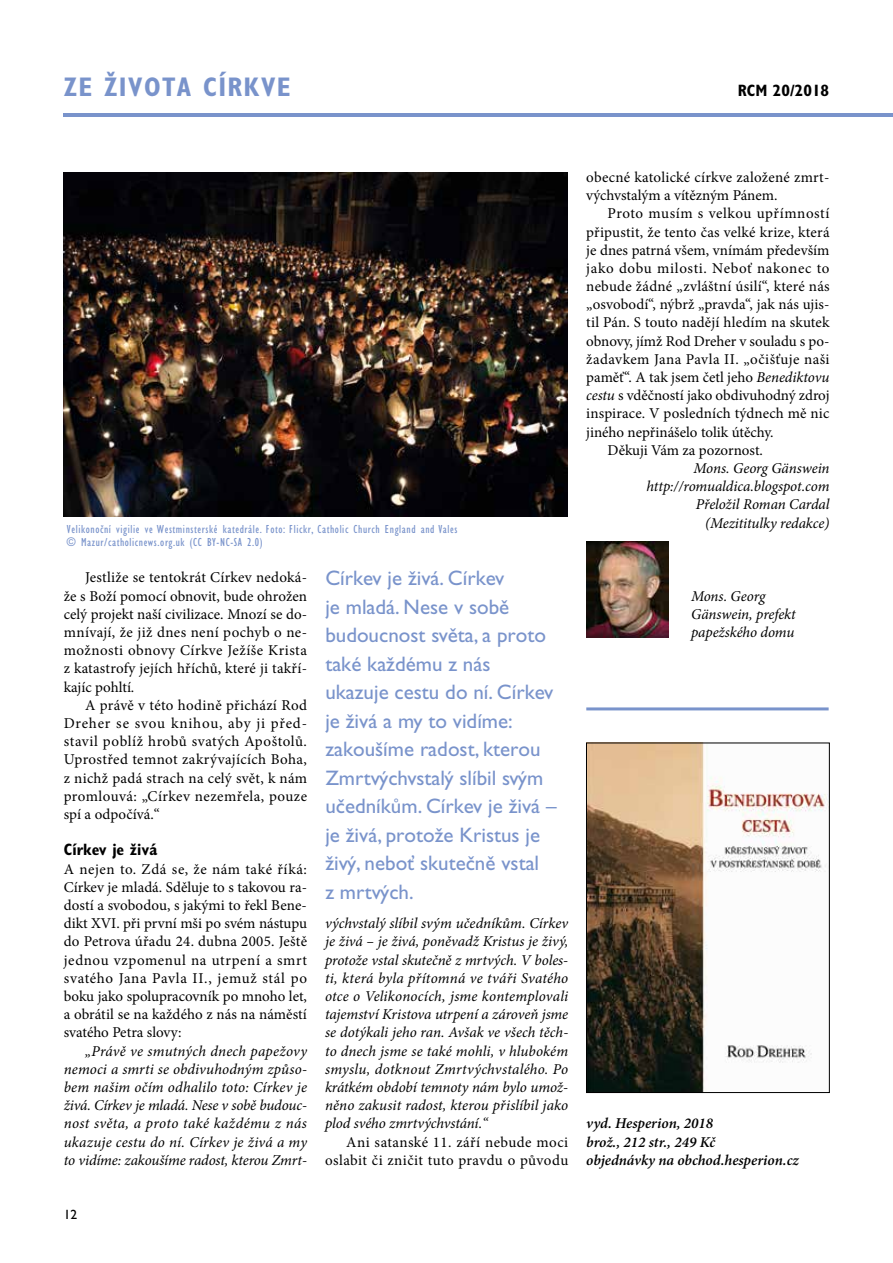
<style>
.page{position:relative;width:893px;height:1263px;background:#fff}
.page>*{position:absolute;margin:0;border:0;box-sizing:border-box;transform-origin:0 0}
.t1{font:700 condensed 27px "Gill Sans Std";letter-spacing:.05em;color:#7993cb}
.t2{font:21px/28.5px "Gill Sans Std";color:#7993cb}
.t3{font:700 condensed 16.5px "Gill Sans Std";color:#000}
.t4{font:15px/18.1px "Minion Pro";letter-spacing:.01em;color:#000;text-align:justify}
.t5{font:italic 15px/18.1px "Minion Pro";letter-spacing:-.005em;color:#000;text-align:justify}
.t6{font:italic 600 15px/18.1px "Minion Pro";color:#000}
.t7{font:15px "Minion Pro";letter-spacing:.035em;color:#000}
.t8{font:15px "Minion Pro";letter-spacing:.03em;color:#000}
.t9{font:13.5px "Gill Sans Std";color:#000}
.t10{font:condensed 12px/13.5px "Gill Sans Std";letter-spacing:.05em;color:#7993cb}
.s1{font-style:italic}
</style>
<div class="page">
<hr style="left:64px;top:113px;width:829px;height:4px;background:#7993cb">
<img style="left:64px;top:172px;width:504px;height:344px">
<img style="left:586px;top:541px;width:83px;height:97px">
<hr style="left:586px;top:707px;width:243px;height:3px;background:#7993cb">
<img style="left:588px;top:745px;width:239px;height:346px">
<div style="left:586px;top:743px;width:243px;height:350px;border:1px solid #000"></div>
<h1 class="t1" style="left:64px;top:71px;width:228px">ZE ŽIVOTA CÍRKVE</h1>
<p class="t3" style="left:738px;top:81px;width:93px">RCM 20/2018</p>
<p class="t10" style="left:67px;top:522px;width:392px">Velikonoční vigilie ve Westminsterské katedrále. Foto: Flickr, Catholic Church England and Vales © Mazur/catholicnews.org.uk (CC BY-NC-SA 2.0)</p>
<p class="t4" style="left:64px;top:569px;width:245px;text-indent:21px">Jestliže se tentokrát Církev nedoká&shy;že s Boží pomocí obnovit, bude ohrožen celý projekt naší civilizace. Mnozí se do&shy;mnívají, že již dnes není pochyb o ne&shy;možnosti obnovy Církve Ježíše Krista z katastrofy jejích hříchů, které ji takří&shy;kajíc pohltí.</p>
<p class="t4" style="left:64px;top:696px;width:245px;text-indent:21px">A právě v této hodině přichází Rod Dreher se svou knihou, aby ji před&shy;stavil poblíž hrobů svatých Apoštolů.<br>Uprostřed temnot zakrývajících Boha, z nichž padá strach na celý svět, k nám promlouvá: „Církev nezemřela, pouze spí a odpočívá.“</p>
<p class="t3" style="left:64px;top:840px;width:95px">Církev je živá</p>
<p class="t4" style="left:64px;top:860px;width:245px">A nejen to. Zdá se, že nám také říká:<br>Církev je mladá. Sděluje to s takovou ra&shy;dostí a svobodou, s jakými to řekl Bene&shy;dikt XVI. při první mši po svém nástupu do Petrova úřadu 24. dubna 2005. Ještě jednou vzpomenul na utrpení a smrt svatého Jana Pavla II., jemuž stál po boku jako spolupracovník po mnoho let, a obrátil se na každého z nás na náměstí svatého Petra slovy:</p>
<p class="t5" style="left:64px;top:1042px;width:245px;text-indent:21px">„Právě ve smutných dnech papežovy nemoci a smrti se obdivuhodným způso&shy;bem našim očím odhalilo toto: Církev je živá. Církev je mladá. Nese v sobě budouc&shy;nost světa, a proto také každému z nás ukazuje cestu do ní. Církev je živá a my to vidíme: zakoušíme radost, kterou Zmrt-</p>
<p class="t2" style="left:325px;top:564px;width:233px">Církev je živá. Církev<br>je mladá. Nese v sobě budoucnost světa, a proto také každému z nás ukazuje cestu do ní. Církev je živá a my to vidíme: zakoušíme radost, kterou<br>Zmrtvýchvstalý slíbil svým učedníkům. Církev je živá – je živá, protože Kristus je živý, neboť skutečně vstal<br>z mrtvých.</p>
<p class="t5" style="left:325px;top:914px;width:245px">výchvstalý slíbil svým učedníkům. Církev je živá – je živá, poněvadž Kristus je živý, protože vstal skutečně z mrtvých. V boles&shy;ti, která byla přítomná ve tváři Svatého otce o Velikonocích, jsme kontemplovali tajemství Kristova utrpení a zároveň jsme se dotýkali jeho ran. Avšak ve všech těch&shy;to dnech jsme se také mohli, v hlubokém smyslu, dotknout Zmrtvýchvstalého. Po krátkém období temnoty nám bylo umož&shy;něno zakusit radost, kterou přislíbil jako plod svého zmrtvýchvstání.“</p>
<p class="t4" style="left:325px;top:1133px;width:245px;text-align:right">Ani satanské 11. září nebude moci oslabit či zničit tuto pravdu o původu</p>
<p class="t9" style="left:64px;top:1207px;width:15px">12</p>
<p class="t4" style="left:586px;top:168px;width:245px">obecné katolické církve založené zmrt&shy;výchvstalým a vítězným Pánem.</p>
<p class="t7" style="left:608px;top:203px;width:224px">Proto musím s velkou upřímností</p>
<p class="t4" style="left:586px;top:223px;width:245px">připustit, že tento čas velké krize, která</p>
<p class="t4" style="left:586px;top:241px;width:245px">je dnes patrná všem, vnímám především</p>
<p class="t7" style="left:586px;top:258px;width:245px">jako dobu milosti. Neboť nakonec to</p>
<p class="t4" style="left:586px;top:277px;width:245px">nebude žádné „zvláštní úsilí“, které nás</p>
<p class="t4" style="left:586px;top:295px;width:245px">„osvobodí“, nýbrž „pravda“, jak nás ujis-</p>
<p class="t4" style="left:586px;top:314px;width:245px">til Pán. S touto nadějí hledím na skutek</p>
<p class="t4" style="left:586px;top:332px;width:245px">obnovy, jímž Rod Dreher v souladu s po-</p>
<p class="t8" style="left:586px;top:349px;width:245px">žadavkem Jana Pavla II. „očišťuje naši</p>
<p class="t4" style="left:586px;top:368px;width:245px">paměť“. A tak jsem četl jeho <span class="s1">Benediktovu</span></p>
<p class="t4" style="left:586px;top:386px;width:245px"><span class="s1">cestu</span> s vděčností jako obdivuhodný zdroj</p>
<p class="t4" style="left:586px;top:405px;width:245px">inspirace. V posledních týdnech mě nic</p>
<p class="t4" style="left:586px;top:423px;width:189px">jiného nepřinášelo tolik útěchy.</p>
<p class="t4" style="left:608px;top:441px;width:157px">Děkuji Vám za pozornost.</p>
<p class="t5" style="left:646px;top:459px;width:185px;text-align:right">Mons. Georg Gänswein http://romualdica.blogspot.com<br>Přeložil Roman Cardal (Mezititulky redakce)</p>
<p class="t5" style="left:691px;top:587px;width:106px;text-align:left">Mons. Georg<br>Gänswein, prefekt papežského domu</p>
<p class="t6" style="left:586px;top:1114px;width:214px">vyd. Hesperion, 2018<br>brož., 212 str., 249 Kč<br>objednávky na obchod.hesperion.cz</p>
</div>
